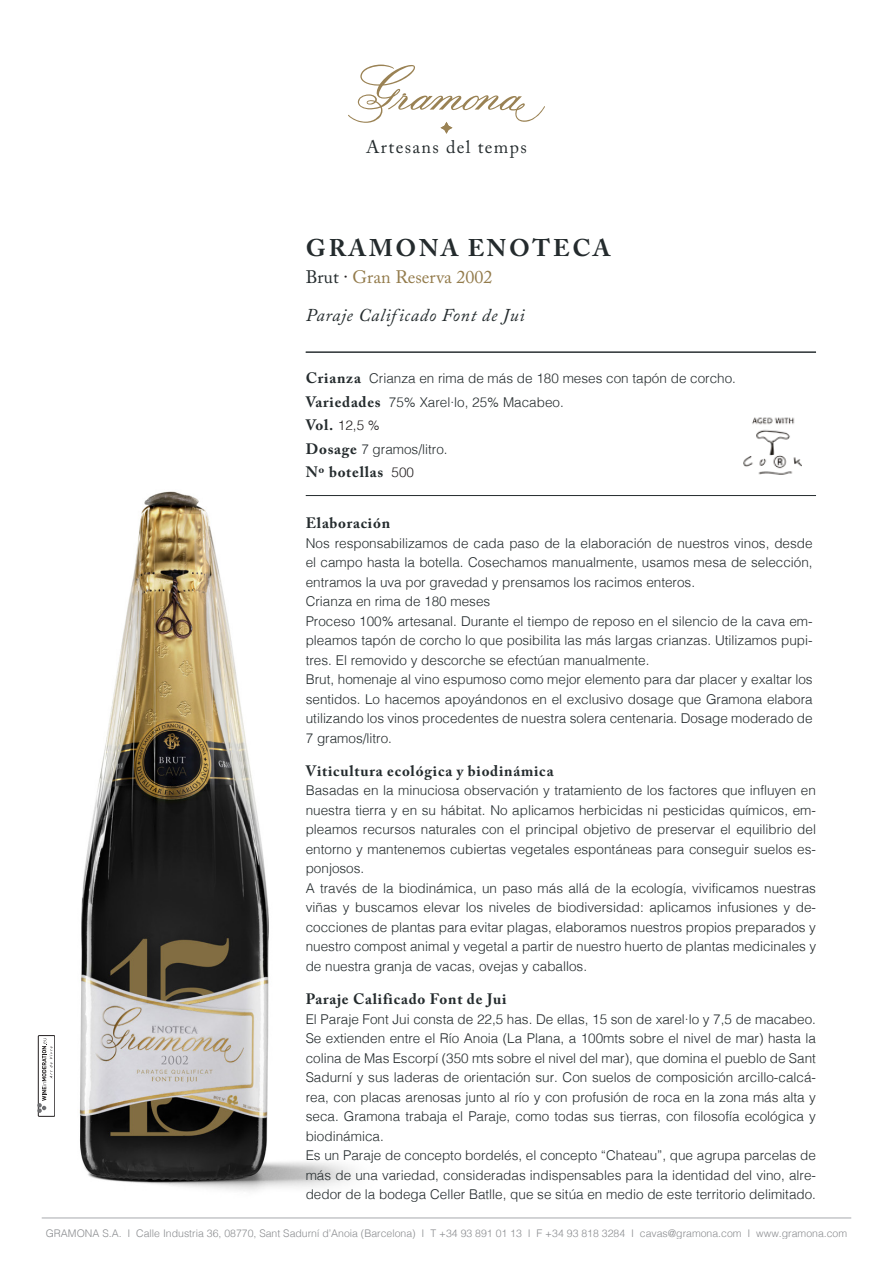
<style>
.page{position:relative;width:893px;height:1263px;background:#fff}
.page>*{position:absolute;margin:0;border:0;box-sizing:border-box;transform-origin:0 0}
.t1{font:700 24px "Adobe Caslon Pro";letter-spacing:.115em;color:#242b2d}
.t2{font:italic 18px "Adobe Caslon Pro";letter-spacing:.04em;color:#242b2d}
.t3{font:18px "Adobe Caslon Pro";color:#937b4b}
.t4{font:18px "Adobe Caslon Pro";letter-spacing:.075em;color:#242b2d}
.t5{font:700 15px "Adobe Caslon Pro";letter-spacing:.05em;color:#242b2d}
.t6{font:300 13.5px/19.5px "Helvetica";color:#242b2d}
.t7{font:300 10.5px "Helvetica";color:#8b8d90}
.s1{color:#242b2d}
.s2{color:#231f20}
.s3{font-family:"Adobe Caslon Pro";font-weight:700;font-size:15px}
.s4{font-family:"Helvetica";font-weight:300;font-size:13.5px;color:#231f20}
</style>
<div class="page">
<hr style="left:42px;top:1217px;width:809px;height:1px;background:#a8a9ad">
<img style="left:49px;top:491px;width:307px;height:700px">
<svg style="left:348px;top:65px;width:197px;height:69px"></svg>
<hr style="left:306px;top:495px;width:510px;height:1px;background:#242b2d">
<hr style="left:306px;top:352px;width:510px;height:1px;background:#242b2d">
<img style="left:743px;top:417px;width:59px;height:58px">
<div style="left:38px;top:1035px;width:17px;height:81px;border:1px solid #231f20"></div>
<svg style="left:37px;top:1038px;width:15px;height:75px"></svg>
<h2 class="t4" style="left:366px;top:137px;width:162px">Artesans del temps</h2>
<h1 class="t1" style="left:306px;top:233px;width:306px">GRAMONA ENOTECA</h1>
<h2 class="t3" style="left:306px;top:266px;width:188px"><span class="s1">Brut</span> <span class="s2">·</span> Gran Reserva 2002</h2>
<h2 class="t2" style="left:306px;top:304px;width:220px">Paraje Calificado Font de Jui</h2>
<p class="t6" style="left:306px;top:367px;width:432px;line-height:24.3px"><span class="s3">Crianza</span> Crianza en rima de más de 180 meses con tapón de corcho.<br><span class="s3">Variedades</span> 75% Xarel·lo, 25% Macabeo.</p>
<p class="t6" style="left:306px;top:414px;width:143px;line-height:24.3px"><span class="s3">Vol.</span> <span class="s2">12,5 %<br></span><span class="s3">Dosage</span> 7 gramos/litro.</p>
<p class="t5" style="left:306px;top:463px;width:110px">Nº botellas <span class="s4">500</span></p>
<p class="t5" style="left:306px;top:514px;width:86px">Elaboración</p>
<p class="t6" style="left:306px;top:534px;width:508px">Nos responsabilizamos de cada paso de la elaboración de nuestros vinos, desde el campo hasta la botella. Cosechamos manualmente, usamos mesa de selección, entramos la uva por gravedad y prensamos los racimos enteros.<br>Crianza en rima de 180 meses<br>Proceso 100% artesanal. Durante el tiempo de reposo en el silencio de la cava em&shy;pleamos tapón de corcho lo que posibilita las más largas crianzas. Utilizamos pupi&shy;tres. El removido y descorche se efectúan manualmente.<br>Brut, homenaje al vino espumoso como mejor elemento para dar placer y exaltar los sentidos. Lo hacemos apoyándonos en el exclusivo dosage que Gramona elabora utilizando los vinos procedentes de nuestra solera centenaria. Dosage moderado de 7 gramos/litro.</p>
<p class="t5" style="left:306px;top:762px;width:249px">Viticultura ecológica y biodinámica</p>
<p class="t6" style="left:306px;top:782px;width:512px">Basadas en la minuciosa observación y tratamiento de los factores que influyen en nuestra tierra y en su hábitat. No aplicamos herbicidas ni pesticidas químicos, em&shy;pleamos recursos naturales con el principal objetivo de preservar el equilibrio del entorno y mantenemos cubiertas vegetales espontáneas para conseguir suelos es&shy;ponjosos.<br>A través de la biodinámica, un paso más allá de la ecología, vivificamos nuestras viñas y buscamos elevar los niveles de biodiversidad: aplicamos infusiones y de&shy;cocciones de plantas para evitar plagas, elaboramos nuestros propios preparados y nuestro compost animal y vegetal a partir de nuestro huerto de plantas medicinales y de nuestra granja de vacas, ovejas y caballos.</p>
<p class="t5" style="left:306px;top:990px;width:202px">Paraje Calificado Font de Jui</p>
<p class="t6" style="left:306px;top:1010px;width:512px">El Paraje Font Jui consta de 22,5 has. De ellas, 15 son de xarel·lo y 7,5 de macabeo.<br>Se extienden entre el Río Anoia (La Plana, a 100mts sobre el nivel de mar) hasta la colina de Mas Escorpí (350 mts sobre el nivel del mar), que domina el pueblo de Sant Sadurní y sus laderas de orientación sur. Con suelos de composición arcillo-calcá&shy;rea, con placas arenosas junto al río y con profusión de roca en la zona más alta y seca. Gramona trabaja el Paraje, como todas sus tierras, con filosofía ecológica y biodinámica.<br>Es un Paraje de concepto bordelés, el concepto “Chateau”, que agrupa parcelas de más de una variedad, consideradas indispensables para la identidad del vino, alre&shy;dedor de la bodega Celler Batlle, que se sitúa en medio de este territorio delimitado.</p>
<p class="t7" style="left:46px;top:1228px;width:803px">GRAMONA S.A. I Calle Industria 36, 08770, Sant Sadurní d’Anoia (Barcelona) I T +34 93 891 01 13 I F +34 93 818 3284 I cavas@gramona.com I www.gramona.com</p>
</div>
